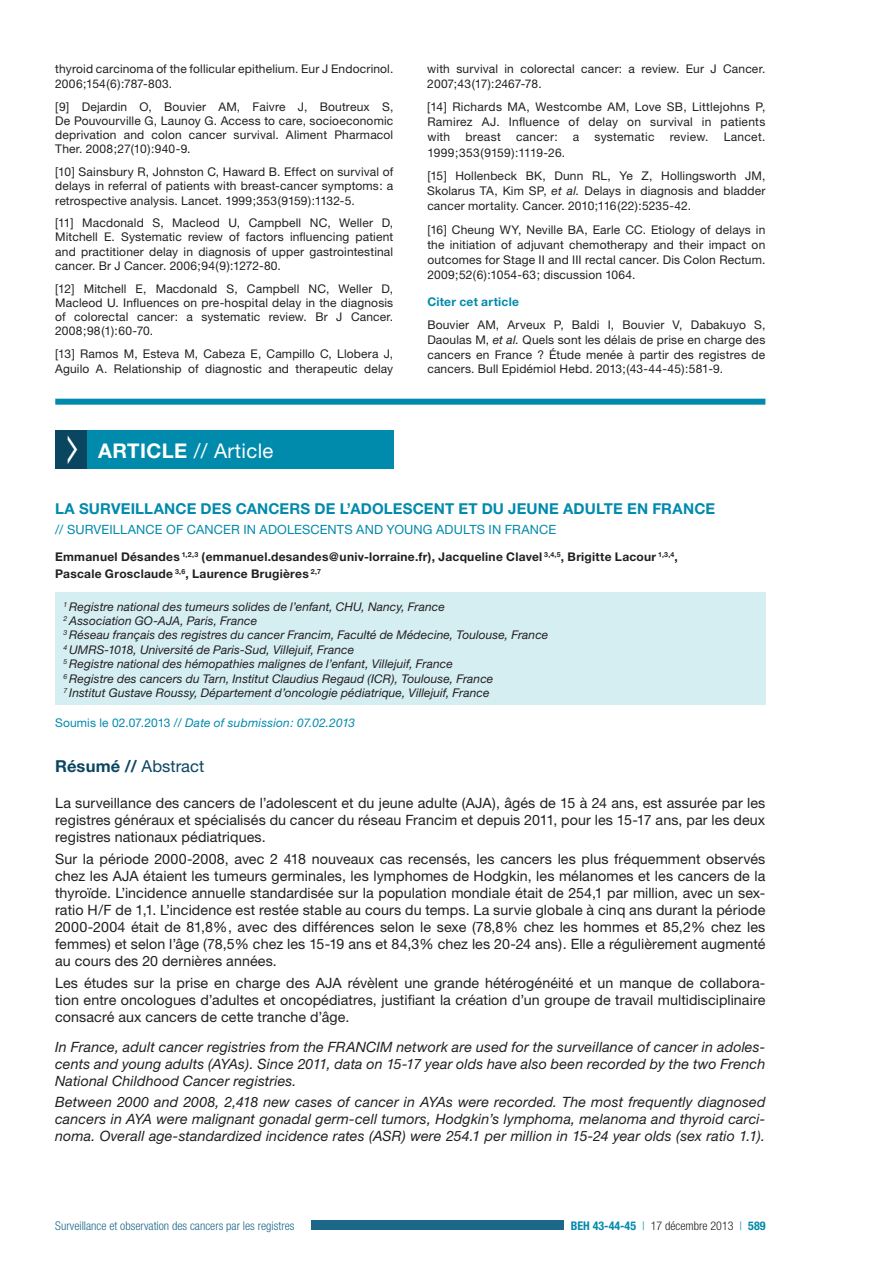
<style>
.page{position:relative;width:893px;height:1263px;background:#fff}
.page>*{position:absolute;margin:0;border:0;box-sizing:border-box;transform-origin:0 0}
.t1{font:20.25px "Helvetica Neue";letter-spacing:.02em;color:#fff}
.t2{font:700 16.5px "Helvetica Neue";color:#0b4660}
.t3{font:700 15px "Helvetica Neue";letter-spacing:.015em;color:#008aac}
.t4{font:14.25px/17.1px "Helvetica Neue";letter-spacing:.005em;color:#231f20;text-align:justify}
.t5{font:italic 14.25px/17.1px "Helvetica Neue";letter-spacing:.01em;color:#231f20;text-align:justify}
.t6{font:12.75px "Helvetica Neue";letter-spacing:.01em;color:#008aac}
.t7{font:12px/14.2px "Helvetica Neue";letter-spacing:.015em;color:#231f20}
.t8{font:italic 12px/14.4px "Helvetica Neue";letter-spacing:.005em;color:#231f20}
.t9{font:700 12px/17.1px "Helvetica Neue";letter-spacing:.025em;color:#231f20}
.t10{font:300 condensed 12px "Helvetica Neue";color:#1c6889}
.t11{font:italic 12px "Helvetica Neue";letter-spacing:.015em;color:#008aac}
.t12{font:700 condensed 12px "Helvetica Neue";color:#008aac}
.t13{font:700 12px "Helvetica Neue";letter-spacing:.025em;color:#008aac}
.s1{font-weight:700}
.s2{font-style:italic}
.s3{font-style:normal}
.s4{font-weight:400}
.s5{font-weight:300}
.s6{font-weight:300;color:#231f20}
</style>
<div class="page">
<div style="left:312px;top:1220px;width:252px;height:10px;background:#1c6889"></div>
<div style="left:55px;top:592px;width:710px;height:113px;background:#d5eef2"></div>
<div style="left:55px;top:430px;width:35px;height:39px;background:#0b4660"></div>
<div style="left:87px;top:430px;width:306px;height:39px;background:#008aac"></div>
<div style="left:55px;top:399px;width:710px;height:6px;background:#008aac"></div>
<p class="t7" style="left:55px;top:61px;width:338px;line-height:14.7px">thyroid carcinoma of the follicular epithelium. Eur J Endocrinol.<br>2006;154(6):787-803.</p>
<p class="t7" style="left:55px;top:99px;width:340px;text-align:justify">[9] Dejardin O, Bouvier AM, Faivre J, Boutreux S, De Pouvourville G , Launoy G. Access to care, socioeconomic deprivation and colon cancer survival. Aliment Pharmacol Ther. 2008;27(10):940-9.</p>
<p class="t7" style="left:55px;top:164px;width:340px;text-align:justify">[10] Sainsbury R, Johnston C, Haward B. Effect on survival of delays in referral of patients with breast-cancer symptoms: a retrospective analysis. Lancet. 1999;353(9159):1132-5.</p>
<p class="t7" style="left:55px;top:216px;width:340px;text-align:justify">[11] Macdonald S, Macleod U , Campbell NC, Weller D, Mitchell E. Systematic review of factors influencing patient and practitioner delay in diagnosis of upper gastrointestinal cancer. Br J Cancer. 2006;94(9):1272-80.</p>
<p class="t7" style="left:55px;top:281px;width:340px">[12] Mitchell E, Macdonald S, Campbell NC, Weller D,<br>Macleod U.</p>
<p class="t7" style="left:55px;top:295px;width:340px;text-indent:68px">Influences on pre-hospital delay in the diagnosis of colorectal cancer: a systematic review. Br J Cancer.<br>2008;98(1):60-70.</p>
<p class="t7" style="left:55px;top:347px;width:340px;line-height:14.7px">[13] Ramos M, Esteva M, Cabeza E, Campillo C, Llobera J,<br>Aguilo A. Relationship of diagnostic and therapeutic delay</p>
<h1 class="t1" style="left:98px;top:438px;width:177px"><span class="s1">Article</span> // Article</h1>
<p class="t7" style="left:427px;top:61px;width:338px;line-height:14.7px">with survival in colorectal cancer: a review. Eur J Cancer.<br>2007;43(17):2467-78.</p>
<p class="t7" style="left:427px;top:100px;width:340px;line-height:15px;text-align:justify">[14] Richards MA, Westcombe AM, Love SB, Littlejohns P, Ramirez AJ. Influence of delay on survival in patients with</p>
<p class="t7" style="left:465px;top:130px;width:37px">breast</p>
<p class="t7" style="left:516px;top:130px;width:43px">cancer:</p>
<p class="t7" style="left:573px;top:130px;width:8px">a</p>
<p class="t7" style="left:594px;top:130px;width:61px">systematic</p>
<p class="t7" style="left:670px;top:130px;width:38px">review.</p>
<p class="t7" style="left:724px;top:130px;width:41px">Lancet.</p>
<p class="t7" style="left:427px;top:140px;width:340px;line-height:23.5px">1999;353(9159):1119-26.<br>[15] Hollenbeck BK, Dunn RL, Ye Z, Hollingsworth JM,</p>
<p class="t7" style="left:427px;top:183px;width:340px;line-height:15px">Skolarus TA, Kim SP, <span class="s2">et al.</span> Delays in diagnosis and bladder cancer mortality. Cancer. 2010;116(22):5235-42.</p>
<p class="t7" style="left:427px;top:222px;width:340px;line-height:15px">[16] Cheung WY, Neville BA, Earle CC. Etiology of delays in the initiation of adjuvant chemotherapy and their impact on outcomes for Stage II and III rectal cancer. Dis Colon Rectum.<br>2009;52(6):1054-63; discussion 1064.</p>
<p class="t13" style="left:427px;top:294px;width:93px">Citer cet article</p>
<p class="t7" style="left:427px;top:317px;width:340px;line-height:14.7px;text-align:justify">Bouvier AM, Arveux P, Baldi I, Bouvier V, Dabakuyo S, Daoulas M, <span class="s2">et al.</span> Quels sont les délais de prise en charge des cancers en France ? Étude menée à partir des registres de cancers. Bull Epidémiol Hebd. 2013;(43-44-45):581-9.</p>
<p class="t3" style="left:55px;top:500px;width:10px">Las</p>
<p class="t3" style="left:89px;top:500px;width:77px">urvei llance</p>
<p class="t3" style="left:201px;top:500px;width:11px">descancers</p>
<p class="t3" style="left:314px;top:500px;width:48px">de l’ado</p>
<p class="t3" style="left:384px;top:500px;width:20px">lescen</p>
<p class="t3" style="left:445px;top:500px;width:228px">t et du jeune adulte en France</p>
<p class="t6" style="left:55px;top:522px;width:55px">// Surveillance</p>
<p class="t6" style="left:166px;top:522px;width:10px">ofcancer</p>
<p class="t6" style="left:243px;top:522px;width:9px">inadolescents</p>
<p class="t6" style="left:356px;top:522px;width:10px">and</p>
<p class="t6" style="left:387px;top:522px;width:85px">young adults</p>
<p class="t6" style="left:489px;top:522px;width:34px">in France</p>
<p class="t9" style="left:55px;top:548px;width:624px">Emmanuel Désandes <sup>1,2,3</sup> (emmanuel.desandes@univ-lorraine.fr), Jacqueline Clavel <sup>3,4,5</sup>, Brigitte Lacour <sup>1,3,4</sup>,<br>Pascale Grosclaude <sup>3,6</sup>, Laurence Brugières <sup>2,7</sup></p>
<p class="t8" style="left:64px;top:599px;width:486px"><sup>1</sup> Registre national des tumeurs solides de l’enfant, CHU, Nancy, France<br><sup>2</sup> Association GO-AJA, Paris, France<br><sup>3</sup> Réseau français des registres du cancer Francim, Faculté de Médecine, Toulouse, France <sup>4</sup> UMRS-1018, Université de Paris-Sud, Villejuif, France<br><sup>5</sup> Registre national des hémopathies malignes de l’enfant, Villejuif, France<br><sup>6</sup> Registre des cancers du Tarn, Institut Claudius Regaud (ICR), Toulouse, France<br><sup>7</sup> Institut Gustave Roussy, Département d’oncologie pédiatrique, Villejuif, France</p>
<p class="t11" style="left:55px;top:715px;width:302px"><span class="s3">Soumis le 02. 07. 2013 //</span> Date of submission: 07.02.2013</p>
<h2 class="t2" style="left:55px;top:756px;width:151px">Résumé // <span class="s4">Abstract</span></h2>
<p class="t4" style="left:55px;top:794px;width:712px">La surveillance des cancers de l’adolescent et du jeune adulte (AJA), âgés de 15 à 24 ans, est assurée par les registres généraux et spécialisés du cancer du réseau Francim et depuis 2011, pour les 15-17 ans, par les deux registres nationaux pédiatriques.</p>
<p class="t4" style="left:55px;top:850px;width:712px">Sur la période 2000-2008, avec 2 418 nouveaux cas recensés, les cancers les plus fréquemment observés chez les AJA étaient les tumeurs germinales, les lymphomes de Hodgkin, les mélanomes et les cancers de la thyroïde. L’incidence annuelle standardisée sur la population mondiale était de 254,1 par million, avec un sex&shy;ratio H/F de 1,1. L’incidence est restée stable au cours du temps. La survie globale à cinq ans durant la période 2000-2004 était de 81,8%, avec des différences selon le sexe (78,8% chez les hommes et 85,2% chez les femmes) et selon l’âge (78,5% chez les 15-19 ans et 84,3% chez les 20-24 ans). Elle a régulièrement augmenté au cours des 20 dernières années.</p>
<p class="t4" style="left:55px;top:974px;width:712px">Les études sur la prise en charge des AJA révèlent une grande hétérogénéité et un manque de collabora&shy;tion entre oncologues d’adultes et oncopédiatres, justifiant la création d’un groupe de travail multidisciplinaire consacré aux cancers de cette tranche d’âge.</p>
<p class="t5" style="left:55px;top:1038px;width:712px">In France, adult cancer registries from the FRANCIM network are used for the surveillance of cancer in adoles&shy;cents and young adults (AYAs). Since 2011, data on 15-17 year olds have also been recorded by the two French National Childhood Cancer registries.</p>
<p class="t5" style="left:55px;top:1093px;width:712px">Between 2000 and 2008, 2,418 new cases of cancer in AYAs were recorded. The most frequently diagnosed cancers in AYA were malignant gonadal germ-cell tumors, Hodgkin’s lymphoma, melanoma and thyroid carci&shy;noma. Overall age-standardized incidence rates (ASR) were 254.1 per million in 15-24 year olds (sex ratio 1.1).</p>
<p class="t10" style="left:55px;top:1219px;width:241px">Surveillance et observation des cancers par les registres</p>
<p class="t12" style="left:571px;top:1218px;width:196px">BEH 43-44-45 <span class="s5">|</span> <span class="s6">17 décembre 2013</span> <span class="s5">|</span> 589</p>
</div>
